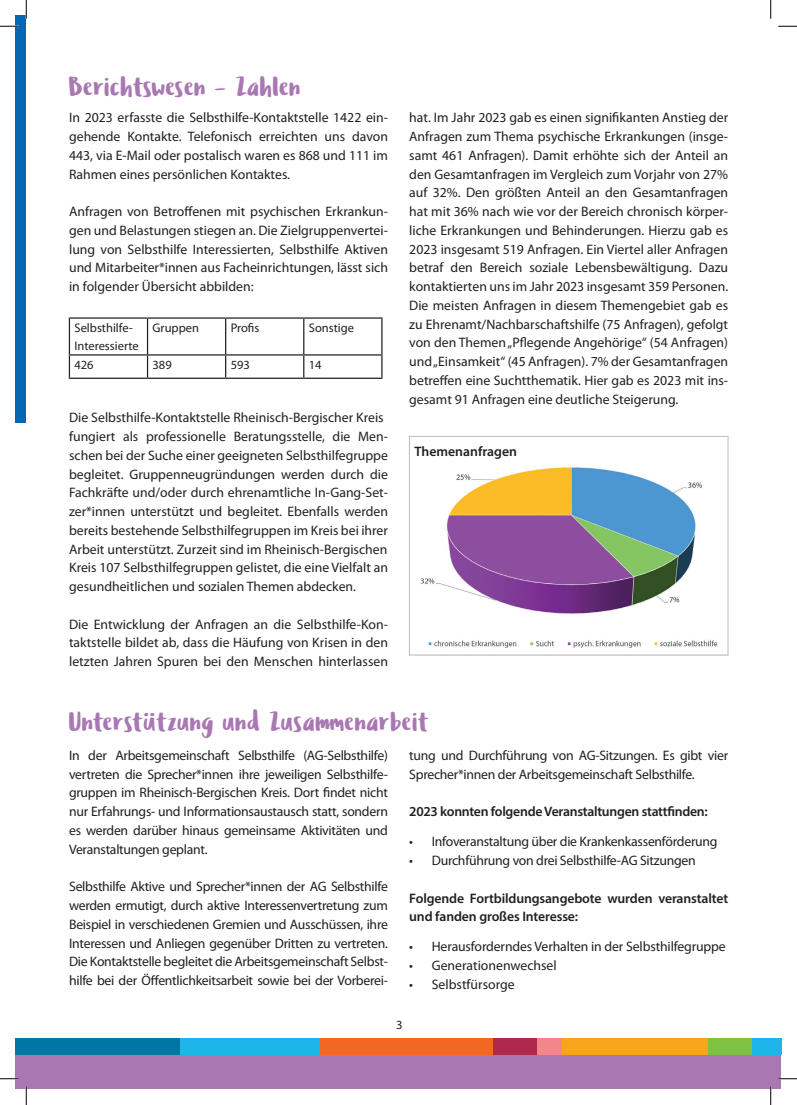
<style>
.page{position:relative;width:797px;height:1105px;background:#fff}
.page>*{position:absolute;margin:0;border:0;box-sizing:border-box;transform-origin:0 0}
.t1{font:27.5px "Ludicrous";letter-spacing:.01em;color:#a978b3}
.t2{font:13.75px/18.8px "Myriad Pro";color:#231f20;text-align:justify}
.t3{font:13.75px/18.8px "Myriad Pro";letter-spacing:-.02em;color:#231f20}
.t4{font:600 13.75px/18.8px "Myriad Pro";letter-spacing:-.01em;color:#231f20}
.t5{font:12.5px/17.5px "Myriad Pro";color:#231f20}
</style>
<div class="page">
<div style="left:16px;top:16px;width:10px;height:407px;background:#0166b3"></div>
<div style="left:16px;top:1049px;width:765px;height:40px;background:#a978b3"></div>
<div style="left:16px;top:1038px;width:164px;height:17px;background:#0076a5"></div>
<div style="left:180px;top:1038px;width:140px;height:17px;background:#1fb5ea"></div>
<div style="left:320px;top:1038px;width:174px;height:17px;background:#f36821"></div>
<div style="left:493px;top:1038px;width:45px;height:17px;background:#ae294b"></div>
<div style="left:537px;top:1038px;width:26px;height:17px;background:#f3858d"></div>
<div style="left:562px;top:1038px;width:146px;height:17px;background:#f9a51b"></div>
<div style="left:707px;top:1038px;width:45px;height:17px;background:#7fc241"></div>
<div style="left:752px;top:1038px;width:29px;height:17px;background:#1fb5ea"></div>
<img style="left:420px;top:467px;width:298px;height:181px">
<div style="left:409px;top:436px;width:319px;height:219px;border:1px solid #bcbdc0"></div>
<hr style="left:69px;top:317px;width:78px;height:2px;background:#231f20">
<hr style="left:69px;top:319px;width:1px;height:35px;background:#231f20">
<hr style="left:147px;top:317px;width:79px;height:2px;background:#231f20">
<hr style="left:147px;top:319px;width:1px;height:35px;background:#231f20">
<hr style="left:226px;top:317px;width:78px;height:2px;background:#231f20">
<hr style="left:225px;top:319px;width:1px;height:35px;background:#231f20">
<hr style="left:304px;top:317px;width:78px;height:2px;background:#231f20">
<hr style="left:303px;top:319px;width:1px;height:35px;background:#231f20">
<hr style="left:381px;top:319px;width:1px;height:35px;background:#231f20">
<hr style="left:69px;top:354px;width:78px;height:2px;background:#231f20">
<svg style="left:69px;top:356px;width:1px;height:22px"></svg>
<hr style="left:147px;top:354px;width:79px;height:2px;background:#231f20">
<svg style="left:147px;top:356px;width:1px;height:22px"></svg>
<hr style="left:226px;top:354px;width:78px;height:2px;background:#231f20">
<svg style="left:225px;top:356px;width:1px;height:22px"></svg>
<hr style="left:304px;top:354px;width:78px;height:2px;background:#231f20">
<svg style="left:303px;top:356px;width:1px;height:22px"></svg>
<svg style="left:381px;top:356px;width:1px;height:22px"></svg>
<hr style="left:69px;top:378px;width:78px;height:1px;background:#231f20">
<hr style="left:147px;top:378px;width:79px;height:1px;background:#231f20">
<hr style="left:226px;top:378px;width:78px;height:1px;background:#231f20">
<hr style="left:304px;top:378px;width:78px;height:1px;background:#231f20">
<svg style="left:0;top:25px;width:19px;height:2px"></svg>
<svg style="left:778px;top:25px;width:19px;height:2px"></svg>
<svg style="left:0;top:1078px;width:19px;height:1px"></svg>
<svg style="left:778px;top:1078px;width:19px;height:1px"></svg>
<svg style="left:25px;top:0;width:2px;height:19px"></svg>
<svg style="left:25px;top:1086px;width:2px;height:19px"></svg>
<svg style="left:770px;top:0;width:1px;height:19px"></svg>
<svg style="left:770px;top:1086px;width:1px;height:19px"></svg>
<h1 class="t1" style="left:69px;top:68px;width:233px">Berichtswesen – Zahlen</h1>
<p class="t2" style="left:69px;top:108px;width:320px">In 2023 erfasste die Selbsthilfe-Kontaktstelle 1422 ein&shy;gehende Kontakte. Telefonisch erreichten uns davon 443, via E-Mail oder postalisch waren es 868 und 111 im Rahmen eines persönlichen Kontaktes.</p>
<p class="t2" style="left:69px;top:202px;width:320px">Anfragen von Betroffenen mit psychischen Erkrankun&shy;gen und Belastungen stiegen an. Die Zielgruppenvertei&shy;lung von Selbsthilfe Interessierten, Selbsthilfe Aktiven und Mitarbeiter*innen aus Facheinrichtungen, lässt sich in folgender Übersicht abbilden:</p>
<p class="t5" style="left:74px;top:319px;width:66px">Selbsthilfe-<br>Interessierte</p>
<p class="t5" style="left:152px;top:319px;width:48px">Gruppen</p>
<p class="t5" style="left:231px;top:319px;width:30px">Profis</p>
<p class="t5" style="left:309px;top:319px;width:47px">Sonstige</p>
<p class="t5" style="left:74px;top:356px;width:21px">426</p>
<p class="t5" style="left:152px;top:356px;width:21px">389</p>
<p class="t5" style="left:231px;top:356px;width:21px">593</p>
<p class="t5" style="left:309px;top:356px;width:14px">14</p>
<p class="t2" style="left:69px;top:408px;width:320px;text-align:left">Die Selbsthilfe-Kontaktstelle Rheinisch-Bergischer Kreis fungiert als professionelle Beratungsstelle, die Men&shy;schen bei der Suche einer geeigneten Selbsthilfegruppe begleitet. Gruppenneugründungen werden durch die Fachkräfte und/oder durch ehrenamtliche In-Gang-Set&shy;zer*innen unterstützt und begleitet. Ebenfalls werden bereits bestehende Selbsthilfegruppen im Kreis bei ihrer Arbeit unterstützt. Zurzeit sind im Rheinisch-Bergischen Kreis 107 Selbsthilfegruppen gelistet, die eine Vielfalt an gesundheitlichen und sozialen Themen abdecken.</p>
<p class="t2" style="left:69px;top:614px;width:320px">Die Entwicklung der Anfragen an die Selbsthilfe-Kon&shy;taktstelle bildet ab, dass die Häufung von Krisen in den letzten Jahren Spuren bei den Menschen hinterlassen</p>
<p class="t2" style="left:409px;top:108px;width:320px">hat. Im Jahr 2023 gab es einen signifikanten Anstieg der Anfragen zum Thema psychische Erkrankungen (insge&shy;samt 461 Anfragen). Damit erhöhte sich der Anteil an den Gesamtanfragen im Vergleich zum Vorjahr von 27% auf 32%. Den größten Anteil an den Gesamtanfragen hat mit 36% nach wie vor der Bereich chronisch körper&shy;liche Erkrankungen und Behinderungen. Hierzu gab es 2023 insgesamt 519 Anfragen. Ein Viertel aller Anfragen betraf den Bereich soziale Lebensbewältigung. Dazu kontaktierten uns im Jahr 2023 insgesamt 359 Personen.<br>Die meisten Anfragen in diesem Themengebiet gab es zu Ehrenamt/Nachbarschaftshilfe (75 Anfragen), gefolgt von den Themen „Pflegende Angehörige“ (54 Anfragen) und „Einsamkeit“ (45 Anfragen). 7% der Gesamtanfragen betreffen eine Suchtthematik. Hier gab es 2023 mit ins&shy;gesamt 91 Anfragen eine deutliche Steigerung.</p>
<p class="t4" style="left:414px;top:441px;width:104px">Themenanfragen</p>
<h1 class="t1" style="left:69px;top:703px;width:361px">Unterstützung und Zusammenarbeit</h1>
<p class="t2" style="left:69px;top:746px;width:320px">In der Arbeitsgemeinschaft Selbsthilfe (AG-Selbsthilfe) vertreten die Sprecher*innen ihre jeweiligen Selbsthilfe&shy;gruppen im Rheinisch-Bergischen Kreis. Dort findet nicht nur Erfahrungs- und Informationsaustausch statt, sondern es werden darüber hinaus gemeinsame Aktivitäten und Veranstaltungen geplant.</p>
<p class="t2" style="left:69px;top:877px;width:320px">Selbsthilfe Aktive und Sprecher*innen der AG Selbsthilfe werden ermutigt, durch aktive Interessenvertretung zum Beispiel in verschiedenen Gremien und Ausschüssen, ihre Interessen und Anliegen gegenüber Dritten zu vertreten.<br>Die Kontaktstelle begleitet die Arbeitsgemeinschaft Selbst&shy;hilfe bei der Öffentlichkeitsarbeit sowie bei der Vorberei-</p>
<p class="t3" style="left:409px;top:746px;width:320px">tung und Durchführung von AG-Sitzungen. Es gibt vier<br>Sprecher*innen der Arbeitsgemeinschaft Selbsthilfe.</p>
<p class="t4" style="left:409px;top:802px;width:300px">2023 konnten folgende Veranstaltungen stattfinden:</p>
<p class="t3" style="left:409px;top:832px;width:310px">• Infoveranstaltung über die Krankenkassenförderung</p>
<p class="t3" style="left:409px;top:851px;width:288px">• Durchführung von drei Selbsthilfe-AG Sitzungen</p>
<p class="t4" style="left:409px;top:888px;width:320px">Folgende Fortbildungsangebote wurden veranstaltet und fanden großes Interesse:</p>
<p class="t2" style="left:409px;top:937px;width:318px">• Herausforderndes Verhalten in der Selbsthilfegruppe</p>
<p class="t2" style="left:409px;top:956px;width:149px">• Generationenwechsel</p>
<p class="t2" style="left:409px;top:974px;width:107px">• Selbstfürsorge</p>
<p class="t5" style="left:396px;top:1016px;width:8px">3</p>
</div>
